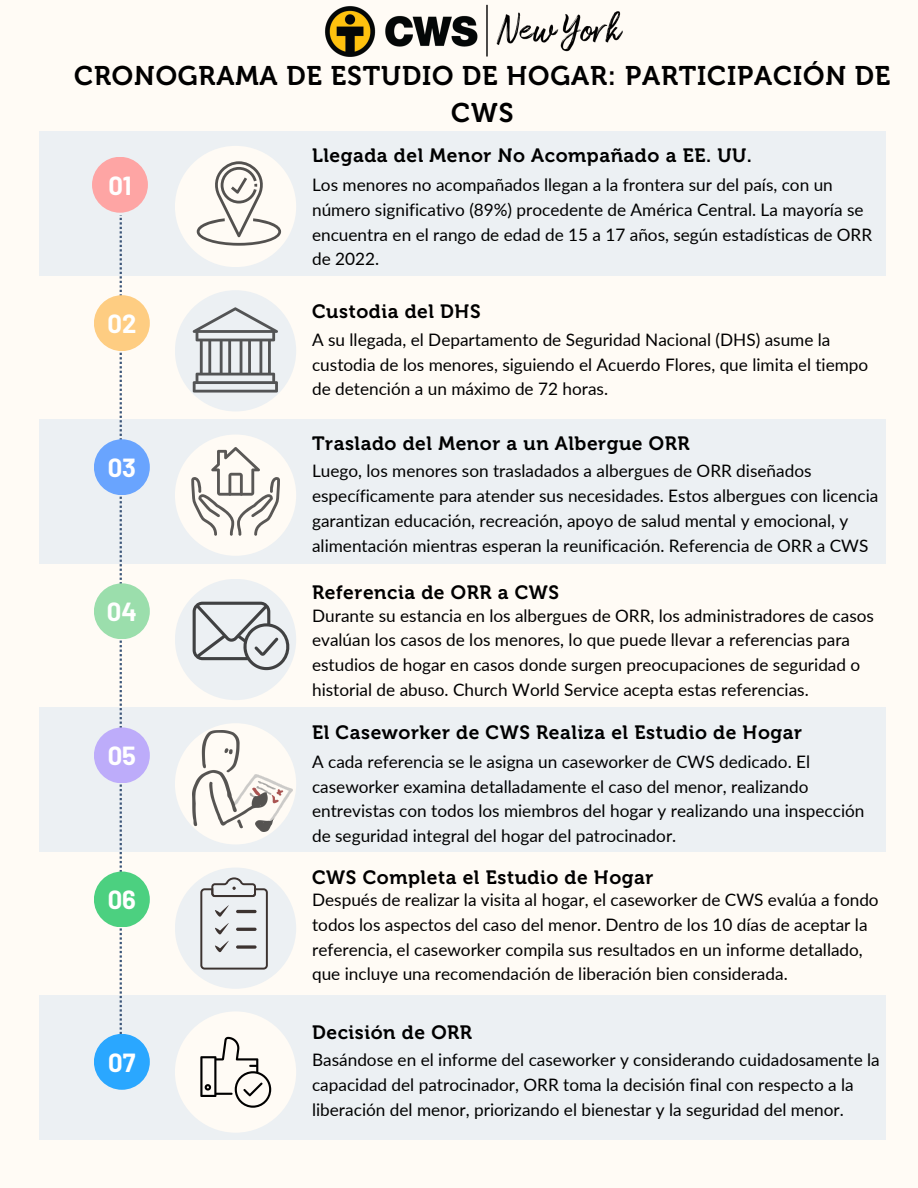
<style>
.page{position:relative;width:918px;height:1188px;background:#fffbf5}
.page>*{position:absolute;margin:0;border:0;box-sizing:border-box;transform-origin:0 0}
.t1{font:26.85px/37.2px "Museo 700";letter-spacing:.03em;color:#000;text-align:center}
.t2{font:700 25.65px "Barlow";color:#fff}
.t3{font:19.2px "Museo 700";letter-spacing:.03em;color:#000}
.t4{font:17.25px/24.8px "Lato";color:#000}
</style>
<div class="page">
<div style="left:39px;top:131px;width:847px;height:144px;background:#ecf0f3"></div>
<div style="left:39px;top:419px;width:847px;height:144px;background:#ecf0f3"></div>
<div style="left:39px;top:707px;width:847px;height:144px;background:#ecf0f3"></div>
<div style="left:39px;top:996px;width:847px;height:144px;background:#ecf0f3"></div>
<svg style="left:120px;top:215px;width:2px;height:819px"></svg>
<div style="left:92px;top:157px;width:56px;height:56px;background:#fea5a4;border-radius:50%"></div>
<div style="left:94px;top:295px;width:56px;height:56px;background:#fecd82;border-radius:50%"></div>
<div style="left:94px;top:439px;width:56px;height:56px;background:#69a4fe;border-radius:50%"></div>
<div style="left:94px;top:583px;width:56px;height:56px;background:#9bdeac;border-radius:50%"></div>
<div style="left:94px;top:727px;width:56px;height:56px;background:#bdacfa;border-radius:50%"></div>
<div style="left:94px;top:872px;width:56px;height:55px;background:#4cd080;border-radius:50%"></div>
<div style="left:94px;top:1034px;width:56px;height:56px;background:#2aa7ff;border-radius:50%"></div>
<div style="left:175px;top:1011px;width:121px;height:122px;background:#fffbf5;border-radius:50%"></div>
<div style="left:175px;top:868px;width:121px;height:121px;background:#ecf0f3;border-radius:50%"></div>
<div style="left:175px;top:723px;width:121px;height:121px;background:#fffbf5;border-radius:50%"></div>
<div style="left:175px;top:579px;width:121px;height:121px;background:#ecf0f3;border-radius:50%"></div>
<div style="left:175px;top:435px;width:121px;height:121px;background:#fffbf5;border-radius:50%"></div>
<div style="left:175px;top:290px;width:121px;height:121px;background:#ecf0f3;border-radius:50%"></div>
<div style="left:175px;top:146px;width:121px;height:121px;background:#fffbf5;border-radius:50%"></div>
<svg style="left:200px;top:1037px;width:71px;height:71px"></svg>
<img style="left:325px;top:4px;width:298px;height:53px">
<svg style="left:193px;top:307px;width:85px;height:86px"></svg>
<svg style="left:191px;top:447px;width:89px;height:89px"></svg>
<svg style="left:193px;top:602px;width:99px;height:68px"></svg>
<img style="left:192px;top:731px;width:100px;height:101px">
<svg style="left:200px;top:877px;width:68px;height:93px"></svg>
<svg style="left:236px;top:945px;width:21px;height:4px"></svg>
<svg style="left:197px;top:161px;width:84px;height:85px"></svg>
<p class="t1" style="left:74px;top:57px;width:818px">CRONOGRAMA DE ESTUDIO DE HOGAR: PARTICIPACIÓN DE<br>CWS</p>
<p class="t3" style="left:312px;top:144px;width:441px">Llegada del Menor No Acompañado a EE. UU.</p>
<p class="t4" style="left:312px;top:172px;width:562px">Los menores no acompañados llegan a la frontera sur del país, con un número significativo (89%) procedente de América Central. La mayoría se encuentra en el rango de edad de 15 a 17 años, según estadísticas de ORR de 2022.</p>
<p class="t3" style="left:312px;top:300px;width:170px">Custodia del DHS</p>
<p class="t4" style="left:312px;top:327px;width:558px">A su llegada, el Departamento de Seguridad Nacional (DHS) asume la custodia de los menores, siguiendo el Acuerdo Flores, que limita el tiempo de detención a un máximo de 72 horas.</p>
<p class="t2" style="left:108px;top:169px;width:25px">01</p>
<p class="t2" style="left:107px;top:307px;width:30px">02</p>
<p class="t2" style="left:108px;top:451px;width:30px">03</p>
<p class="t2" style="left:107px;top:596px;width:32px">04</p>
<p class="t2" style="left:108px;top:740px;width:30px">05</p>
<p class="t2" style="left:108px;top:884px;width:30px">06</p>
<p class="t2" style="left:108px;top:1046px;width:29px">07</p>
<p class="t3" style="left:312px;top:432px;width:379px">Traslado del Menor a un Albergue ORR</p>
<p class="t4" style="left:312px;top:458px;width:568px">Luego, los menores son trasladados a albergues de ORR diseñados específicamente para atender sus necesidades. Estos albergues con licencia garantizan educación, recreación, apoyo de salud mental y emocional, y alimentación mientras esperan la reunificación. Referencia de ORR a CWS</p>
<p class="t3" style="left:312px;top:581px;width:249px">Referencia de ORR a CWS</p>
<p class="t4" style="left:312px;top:603px;width:563px">Durante su estancia en los albergues de ORR, los administradores de casos evalúan los casos de los menores, lo que puede llevar a referencias para estudios de hogar en casos donde surgen preocupaciones de seguridad o historial de abuso. Church World Service acepta estas referencias.</p>
<p class="t3" style="left:312px;top:721px;width:492px">El Caseworker de CWS Realiza el Estudio de Hogar</p>
<p class="t4" style="left:312px;top:749px;width:554px">A cada referencia se le asigna un caseworker de CWS dedicado. El caseworker examina detalladamente el caso del menor, realizando entrevistas con todos los miembros del hogar y realizando una inspección de seguridad integral del hogar del patrocinador.</p>
<p class="t3" style="left:312px;top:866px;width:343px">CWS Completa el Estudio de Hogar</p>
<p class="t4" style="left:312px;top:887px;width:568px">Después de realizar la visita al hogar, el caseworker de CWS evalúa a fondo todos los aspectos del caso del menor. Dentro de los 10 días de aceptar la referencia, el caseworker compila sus resultados en un informe detallado, que incluye una recomendación de liberación bien considerada.</p>
<p class="t3" style="left:312px;top:1021px;width:161px">Decisión de ORR</p>
<p class="t4" style="left:312px;top:1047px;width:569px">Basándose en el informe del caseworker y considerando cuidadosamente la capacidad del patrocinador, ORR toma la decisión final con respecto a la liberación del menor, priorizando el bienestar y la seguridad del menor.</p>
</div>
